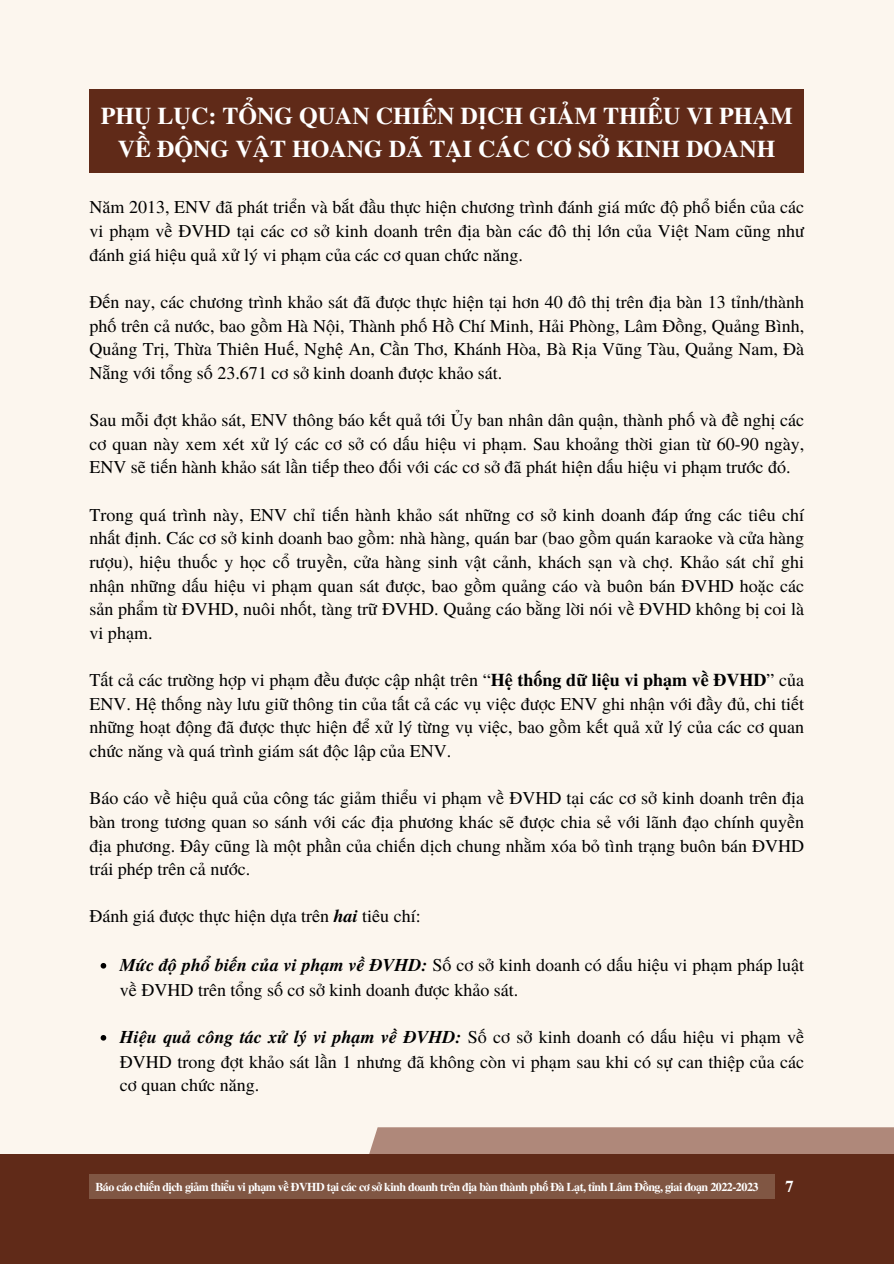
<style>
.page{position:relative;width:894px;height:1264px;background:#fff}
.page>*{position:absolute;margin:0;border:0;box-sizing:border-box;transform-origin:0 0}
.t1{font:700 24px/32.7px "Te X Gyre Termes";color:#fff;text-align:center}
.t2{font:18px/23.7px "Te X Gyre Termes";color:#000;text-align:justify}
.t3{font:700 16.5px "Te X Gyre Termes";color:#fff}
.t4{font:700 12px "Te X Gyre Termes";letter-spacing:-.04em;color:#fff}
.s1{font-weight:700}
.s2{font-weight:700;font-style:italic}
</style>
<div class="page">
<div style="left:0;top:0;width:893px;height:1263px;background:#fcf6ee"></div>
<div style="left:369px;top:1127px;width:524px;height:27px;background:#af887a"></div>
<div style="left:0;top:1154px;width:893px;height:109px;background:#602a18"></div>
<div style="left:89px;top:1174px;width:685px;height:24px;background:#805643"></div>
<div style="left:89px;top:89px;width:715px;height:84px;background:#602a18"></div>
<svg style="left:101px;top:963px;width:5px;height:5px"></svg>
<svg style="left:101px;top:1035px;width:5px;height:5px"></svg>
<h2 class="t1" style="left:101px;top:99px;width:693px">PHỤ LỤC: TỔNG QUAN CHIẾN DỊCH GIẢM THIỂU VI PHẠM<br>VỀ ĐỘNG VẬT HOANG DÃ TẠI CÁC CƠ SỞ KINH DOANH</h2>
<h2 class="t2" style="left:89px;top:194px;width:716px">Năm 2013, ENV đã phát triển và bắt đầu thực hiện chương trình đánh giá mức độ phổ biến của các vi phạm về ĐVHD tại các cơ sở kinh doanh trên địa bàn các đô thị lớn của Việt Nam cũng như đánh giá hiệu quả xử lý vi phạm của các cơ quan chức năng.</h2>
<h2 class="t2" style="left:89px;top:289px;width:716px">Đến nay, các chương trình khảo sát đã được thực hiện tại hơn 40 đô thị trên địa bàn 13 tỉnh/thành phố trên cả nước, bao gồm Hà Nội, Thành phố Hồ Chí Minh, Hải Phòng, Lâm Đồng, Quảng Bình, Quảng Trị, Thừa Thiên Huế, Nghệ An, Cần Thơ, Khánh Hòa, Bà Rịa Vũng Tàu, Quảng Nam, Đà Nẵng với tổng số 23.671 cơ sở kinh doanh được khảo sát.</h2>
<h2 class="t2" style="left:89px;top:407px;width:716px">Sau mỗi đợt khảo sát, ENV thông báo kết quả tới Ủy ban nhân dân quận, thành phố và đề nghị các cơ quan này xem xét xử lý các cơ sở có dấu hiệu vi phạm. Sau khoảng thời gian từ 60-90 ngày, ENV sẽ tiến hành khảo sát lần tiếp theo đối với các cơ sở đã phát hiện dấu hiệu vi phạm trước đó.</h2>
<h2 class="t2" style="left:89px;top:502px;width:716px">Trong quá trình này, ENV chỉ tiến hành khảo sát những cơ sở kinh doanh đáp ứng các tiêu chí nhất định. Các cơ sở kinh doanh bao gồm: nhà hàng, quán bar (bao gồm quán karaoke và cửa hàng rượu), hiệu thuốc y học cổ truyền, cửa hàng sinh vật cảnh, khách sạn và chợ. Khảo sát chỉ ghi nhận những dấu hiệu vi phạm quan sát được, bao gồm quảng cáo và buôn bán ĐVHD hoặc các sản phẩm từ ĐVHD, nuôi nhốt, tàng trữ ĐVHD. Quảng cáo bằng lời nói về ĐVHD không bị coi là vi phạm.</h2>
<h2 class="t2" style="left:89px;top:667px;width:716px">Tất cả các trường hợp vi phạm đều được cập nhật trên “<span class="s1">Hệ thống dữ liệu vi phạm về ĐVHD</span>” của ENV. Hệ thống này lưu giữ thông tin của tất cả các vụ việc được ENV ghi nhận với đầy đủ, chi tiết những hoạt động đã được thực hiện để xử lý từng vụ việc, bao gồm kết quả xử lý của các cơ quan chức năng và quá trình giám sát độc lập của ENV.</h2>
<p class="t2" style="left:89px;top:785px;width:716px">Báo cáo về hiệu quả của công tác giảm thiểu vi phạm về ĐVHD tại các cơ sở kinh doanh trên địa bàn trong tương quan so sánh với các địa phương khác sẽ được chia sẻ với lãnh đạo chính quyền địa phương. Đây cũng là một phần của chiến dịch chung nhằm xóa bỏ tình trạng buôn bán ĐVHD trái phép trên cả nước.</p>
<p class="t2" style="left:89px;top:903px;width:333px">Đánh giá được thực hiện dựa trên <span class="s2">hai</span> tiêu chí:</p>
<p class="t2" style="left:120px;top:951px;width:685px;line-height:24.8px"><span class="s2">Mức độ phổ biến của vi phạm về ĐVHD:</span> Số cơ sở kinh doanh có dấu hiệu vi phạm pháp luật về ĐVHD trên tổng số cơ sở kinh doanh được khảo sát.</p>
<p class="t2" style="left:120px;top:1023px;width:685px;line-height:24.2px"><span class="s2">Hiệu quả công tác xử lý vi phạm về ĐVHD:</span> Số cơ sở kinh doanh có dấu hiệu vi phạm về ĐVHD trong đợt khảo sát lần 1 nhưng đã không còn vi phạm sau khi có sự can thiệp của các cơ quan chức năng.</p>
<h2 class="t4" style="left:95px;top:1177px;width:664px">Báo cáo chiến dịch giảm thiểu vi phạm về ĐVHD tại các cơ sở kinh doanh trên địa bàn thành phố Đà Lạt, tỉnh Lâm Đồng, giai đoạn 2022-2023</h2>
<p class="t3" style="left:785px;top:1173px;width:10px">7</p>
</div>
